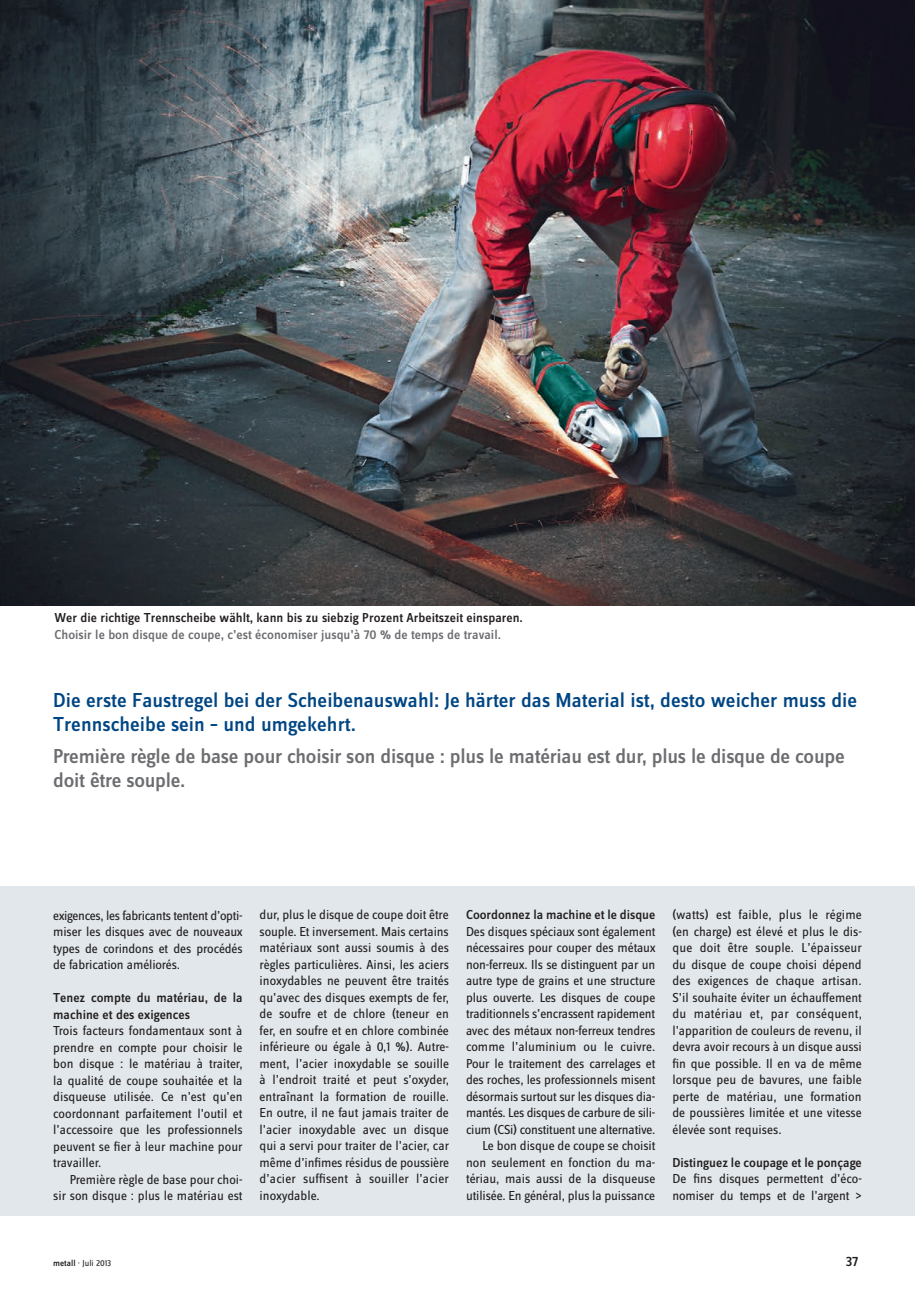
<style>
.page{position:relative;width:915px;height:1293px;background:#fff}
.page>*{position:absolute;margin:0;border:0;box-sizing:border-box;transform-origin:0 0}
.DE_ZITAT_18__reg{font:500 21px/24px "Zine Sans Dis";color:#004684}
.FR_Grundtext_EZ{font:500 21px/24px "Zine Sans Dis";letter-spacing:-.01em;color:#6c6d70}
.t1{font:500 14.25px "Zine Sans Dis";color:#231f20}
.FR_Grundtext_EZ-2{font:13.5px/16.5px "Zine Sans Dis";color:#231f20;text-align:justify}
.FR_Grundtext_EZ-3{font:500 13.5px/16.5px "Zine Sans Dis";color:#231f20}
.DE_Legende_9__medium{font:500 13.5px "Zine Sans Dis";color:#231f20}
.FR_Legende_9__medium{font:500 13.5px "Zine Sans Dis";color:#6c6d70}
.t2{font:9px "Zine Sans Dis";color:#231f20}
.s1{font-weight:500}
</style>
<div class="page">
<div style="left:0;top:886px;width:914px;height:330px;background:#e1e7ea"></div>
<img style="left:0;top:0;width:914px;height:606px">
<p class="DE_Legende_9__medium" style="left:54px;top:611px;width:470px">Wer die richtige Trennscheibe wählt, kann bis zu siebzig Prozent Arbeitszeit einsparen.</p>
<p class="FR_Legende_9__medium" style="left:54px;top:628px;width:448px">Choisir le bon disque de coupe, c’est économiser jusqu’à 70 % de temps de travail.</p>
<p class="DE_ZITAT_18__reg" style="left:53px;top:689px;width:805px">Die erste Faustregel bei der Scheibenauswahl: Je härter das Material ist, desto weicher muss die<br>Trennscheibe sein – und umgekehrt.</p>
<p class="FR_Grundtext_EZ" style="left:53px;top:745px;width:793px">Première règle de base pour choisir son disque : plus le matériau est dur, plus le disque de coupe doit être souple.</p>
<p class="FR_Grundtext_EZ-2" style="left:53px;top:907px;width:191px">exigences, les fabricants tentent d’opti&shy;miser les disques avec de nouveaux types de corindons et des procédés de fabrication améliorés.</p>
<p class="FR_Grundtext_EZ-3" style="left:53px;top:990px;width:191px">Tenez compte du matériau, de la machine et des exigences</p>
<p class="FR_Grundtext_EZ-2" style="left:53px;top:1023px;width:191px">Trois facteurs fondamentaux sont à prendre en compte pour choisir le bon disque : le matériau à traiter, la qualité de coupe souhaitée et la disqueuse utilisée. Ce n’est qu’en coordonnant parfaitement l’outil et l’accessoire que les professionnels peuvent se fier à leur machine pour travailler.</p>
<p class="FR_Grundtext_EZ-2" style="left:53px;top:1171px;width:191px;text-align:right">Première règle de base pour choi-<br>sir son disque : plus le matériau est</p>
<p class="FR_Grundtext_EZ-2" style="left:259px;top:907px;width:191px">dur, plus le disque de coupe doit être souple. Et inversement. Mais certains matériaux sont aussi soumis à des règles particulières. Ainsi, les aciers inoxydables ne peuvent être traités qu’avec des disques exempts de fer, de soufre et de chlore (teneur en fer, en soufre et en chlore combinée inférieure ou égale à 0,1 %). Autre&shy;ment, l’acier inoxydable se souille à l’endroit traité et peut s’oxyder, entraînant la formation de rouille.<br>En outre, il ne faut jamais traiter de l’acier inoxydable avec un disque qui a servi pour traiter de l’acier, car même d’infimes résidus de poussière d’acier suffisent à souiller l’acier inoxydable.</p>
<p class="FR_Grundtext_EZ-3" style="left:466px;top:907px;width:191px">Coordonnez la machine et le disque</p>
<p class="FR_Grundtext_EZ-2" style="left:466px;top:924px;width:191px">Des disques spéciaux sont également nécessaires pour couper des métaux non-ferreux. Ils se distinguent par un autre type de grains et une structure plus ouverte. Les disques de coupe traditionnels s’encrassent rapidement avec des métaux non-ferreux tendres comme l’aluminium ou le cuivre.<br>Pour le traitement des carrelages et des roches, les professionnels misent désormais surtout sur les disques dia&shy;mantés. Les disques de carbure de sili&shy;cium (CSi) constituent une alternative.</p>
<p class="FR_Grundtext_EZ-2" style="left:466px;top:1138px;width:191px;text-indent:16px">Le bon disque de coupe se choisit non seulement en fonction du ma&shy;tériau, mais aussi de la disqueuse utilisée. En général, plus la puissance</p>
<p class="FR_Grundtext_EZ-2" style="left:672px;top:907px;width:191px">(watts) est faible, plus le régime (en charge) est élevé et plus le dis&shy;que doit être souple. L’épaisseur du disque de coupe choisi dépend des exigences de chaque artisan.<br>S’il souhaite éviter un échauffement du matériau et, par conséquent, l’apparition de couleurs de revenu, il devra avoir recours à un disque aussi fin que possible. Il en va de même lorsque peu de bavures, une faible perte de matériau, une formation de poussières limitée et une vitesse élevée sont requises.</p>
<p class="FR_Grundtext_EZ-3" style="left:672px;top:1154px;width:191px">Distinguez le coupage et le ponçage</p>
<p class="FR_Grundtext_EZ-2" style="left:672px;top:1171px;width:191px">De fins disques permettent d’éco&shy;nomiser du temps et de l’argent &gt;</p>
<p class="t2" style="left:53px;top:1259px;width:59px"><span class="s1">metall</span> · Juli 2013</p>
<p class="t1" style="left:845px;top:1254px;width:14px">37</p>
</div>
